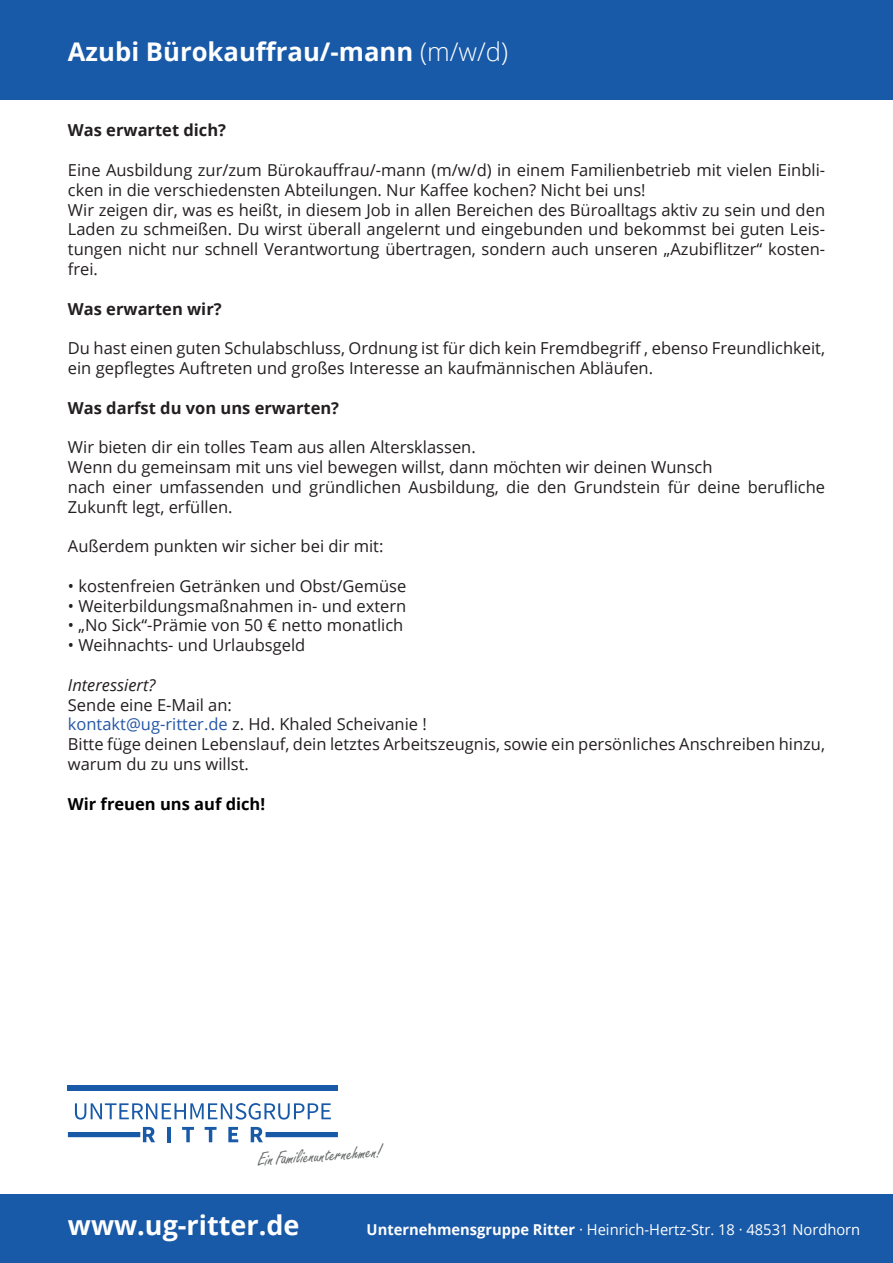
<style>
.page{position:relative;width:893px;height:1263px;background:#fff}
.page>*{position:absolute;margin:0;border:0;box-sizing:border-box;transform-origin:0 0}
.t1{font:700 27px "Open Sans";color:#fff}
.t2{font:700 25.65px "Open Sans";color:#fff}
.t3{font:20.4px "Freestyle Script";color:#67696a}
.t4{font:16.5px/19.8px "Open Sans";color:#231f20}
.t5{font:700 16.5px "Open Sans";color:#231f20}
.t6{font:700 16.5px "Open Sans";color:#000002}
.t7{font:italic 16.5px "Open Sans";color:#231f20}
.t8{font:15px "Open Sans";color:#fff}
.s1{font-weight:300}
.s2{color:#2457a6}
.s3{font-weight:700}
</style>
<div class="page">
<div style="left:0;top:1194px;width:893px;height:69px;background:#1859a8"></div>
<svg style="left:75px;top:1103px;width:256px;height:16px"></svg>
<svg style="left:68px;top:1127px;width:270px;height:15px"></svg>
<div style="left:68px;top:1085px;width:270px;height:6px;background:#1859a8"></div>
<div style="left:0;top:0;width:893px;height:100px;background:#1859a8"></div>
<h2 class="t2" style="left:68px;top:33px;width:442px">Azubi Bürokauffrau/-mann <span class="s1">(m/w/d)</span></h2>
<p class="t5" style="left:68px;top:119px;width:160px">Was erwartet dich?</p>
<p class="t4" style="left:68px;top:160px;width:759px">Eine Ausbildung zur/zum Bürokauffrau/-mann (m/w/d) in einem Familienbetrieb mit vielen Einbli&shy;cken in die verschiedensten Abteilungen. Nur Kaffee kochen? Nicht bei uns!<br>Wir zeigen dir, was es heißt, in diesem Job in allen Bereichen des Büroalltags aktiv zu sein und den Laden zu schmeißen. Du wirst überall angelernt und eingebunden und bekommst bei guten Leis&shy;tungen nicht nur schnell Verantwortung übertragen, sondern auch unseren „Azubiflitzer“ kosten&shy;frei.</p>
<p class="t5" style="left:68px;top:297px;width:155px">Was erwarten wir?</p>
<p class="t4" style="left:68px;top:338px;width:759px">Du hast einen guten Schulabschluss, Ordnung ist für dich kein Fremdbegriff , ebenso Freundlichkeit, ein gepflegtes Auftreten und großes Interesse an kaufmännischen Abläufen.</p>
<p class="t5" style="left:68px;top:396px;width:273px">Was darfst du von uns erwarten?</p>
<p class="t4" style="left:68px;top:437px;width:759px">Wir bieten dir ein tolles Team aus allen Altersklassen.<br>Wenn du gemeinsam mit uns viel bewegen willst, dann möchten wir deinen Wunsch<br>nach einer umfassenden und gründlichen Ausbildung, die den Grundstein für deine berufliche Zukunft legt, erfüllen.</p>
<p class="t4" style="left:68px;top:536px;width:317px">Außerdem punkten wir sicher bei dir mit:</p>
<p class="t4" style="left:68px;top:575px;width:340px">• kostenfreien Getränken und Obst/Gemüse</p>
<p class="t4" style="left:68px;top:595px;width:340px">• Weiterbildungsmaßnahmen in- und extern</p>
<p class="t4" style="left:68px;top:615px;width:337px">• „No Sick“-Prämie von 50 € netto monatlich</p>
<p class="t4" style="left:68px;top:635px;width:239px">• Weihnachts- und Urlaubsgeld</p>
<p class="t7" style="left:68px;top:673px;width:89px">Interessiert?</p>
<p class="t4" style="left:68px;top:694px;width:759px">Sende eine E-Mail an:<br><span class="s2">kontakt@ug-ritter.de</span> z. Hd. Khaled Scheivanie !<br>Bitte füge deinen Lebenslauf, dein letztes Arbeitszeugnis, sowie ein persönliches Anschreiben hinzu, warum du zu uns willst.</p>
<p class="t6" style="left:68px;top:792px;width:199px">Wir freuen uns auf dich!</p>
<p class="t3" style="left:257px;top:1148px;width:126px;rotate:-4deg">EinFamilienunternehmen!</p>
<h1 class="t1" style="left:68px;top:1206px;width:233px">www.ug-ritter.de</h1>
<p class="t8" style="left:367px;top:1219px;width:495px"><span class="s3">Unternehmensgruppe Ritter</span> · Heinrich-Hertz-Str. 18 · 48531 Nordhorn</p>
</div>
